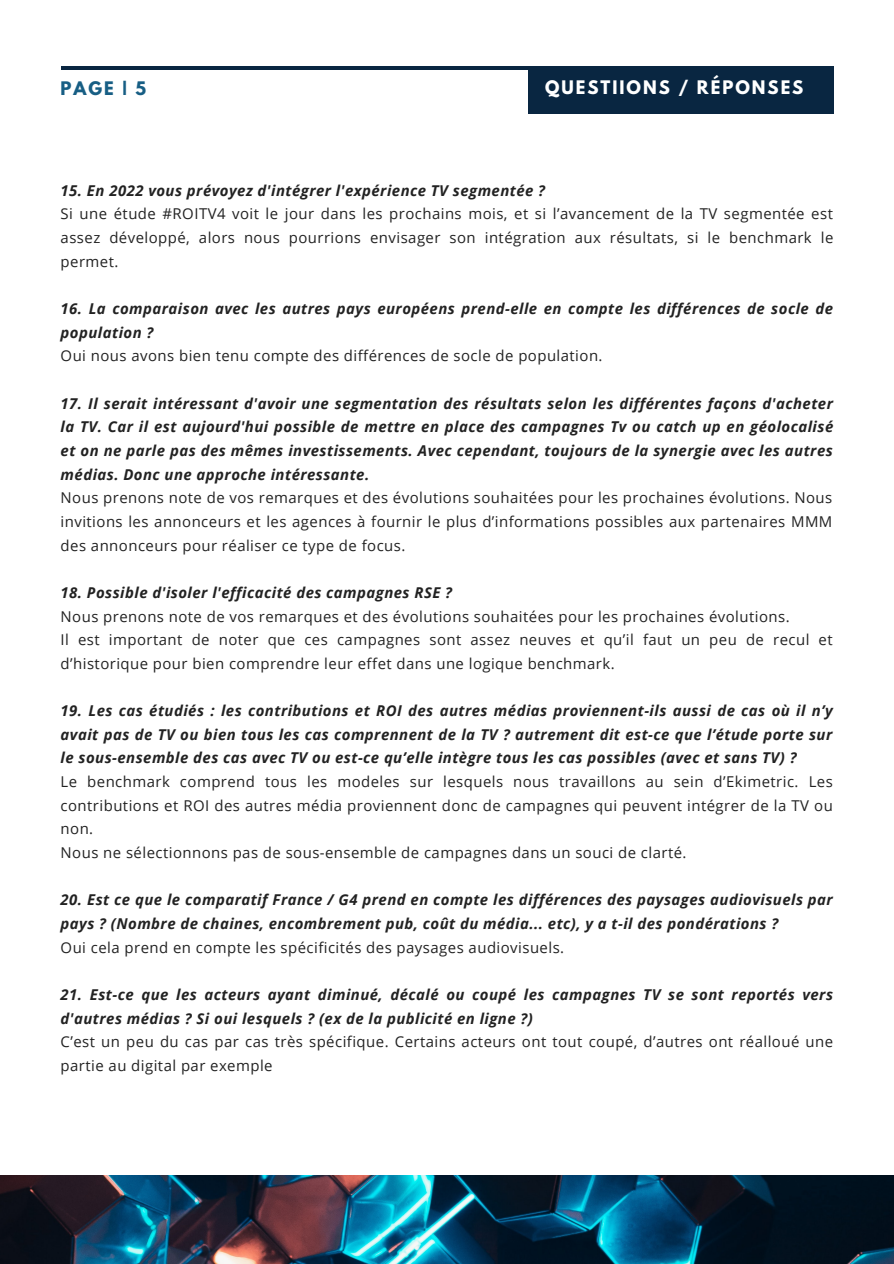
<style>
.page{position:relative;width:894px;height:1264px;background:#fff}
.page>*{position:absolute;margin:0;border:0;box-sizing:border-box;transform-origin:0 0}
.t1{font:700 16.5px "League Spartan";letter-spacing:.12em;color:#fff}
.t2{font:700 16.5px "League Spartan";color:#175e84}
.t3{font:14.85px/23.7px "Open Sans";letter-spacing:.03em;color:#222;text-align:justify}
.t4{font:italic 700 14.85px/23.7px "Open Sans";letter-spacing:.03em;color:#222}
</style>
<div class="page">
<hr style="left:61px;top:66px;width:771px;height:4px;background:#092641">
<div style="left:528px;top:66px;width:305px;height:48px;background:#092641"></div>
<img style="left:0;top:1175px;width:893px;height:88px">
<p class="t2" style="left:61px;top:80px;width:87px">PAGE | 5</p>
<p class="t1" style="left:545px;top:79px;width:259px">QUESTIIONS / RÉPONSES</p>
<p class="t4" style="left:61px;top:178px;width:486px">15. En 2022 vous prévoyez d'intégrer l'expérience TV segmentée ?</p>
<p class="t3" style="left:61px;top:202px;width:774px">Si une étude #ROITV4 voit le jour dans les prochains mois, et si l’avancement de la TV segmentée est assez développé, alors nous pourrions envisager son intégration aux résultats, si le benchmark le permet.</p>
<p class="t4" style="left:61px;top:296px;width:773px">16. La comparaison avec les autres pays européens prend-elle en compte les différences de socle de population ?</p>
<p class="t3" style="left:61px;top:344px;width:543px">Oui nous avons bien tenu compte des différences de socle de population.</p>
<p class="t4" style="left:61px;top:391px;width:774px;text-align:justify">17. Il serait intéressant d'avoir une segmentation des résultats selon les différentes façons d'acheter la TV. Car il est aujourd'hui possible de mettre en place des campagnes Tv ou catch up en géolocalisé et on ne parle pas des mêmes investissements. Avec cependant, toujours de la synergie avec les autres médias. Donc une approche intéressante.</p>
<p class="t3" style="left:61px;top:485px;width:773px">Nous prenons note de vos remarques et des évolutions souhaitées pour les prochaines évolutions. Nous invitions les annonceurs et les agences à fournir le plus d’informations possibles aux partenaires MMM des annonceurs pour réaliser ce type de focus.</p>
<p class="t4" style="left:61px;top:580px;width:393px">18. Possible d'isoler l'efficacité des campagnes RSE ?</p>
<p class="t3" style="left:61px;top:604px;width:730px">Nous prenons note de vos remarques et des évolutions souhaitées pour les prochaines évolutions.</p>
<p class="t3" style="left:61px;top:627px;width:773px">Il est important de noter que ces campagnes sont assez neuves et qu’il faut un peu de recul et d’historique pour bien comprendre leur effet dans une logique benchmark.</p>
<p class="t4" style="left:61px;top:698px;width:773px;text-align:justify">19. Les cas étudiés : les contributions et ROI des autres médias proviennent-ils aussi de cas où il n’y avait pas de TV ou bien tous les cas comprennent de la TV ? autrement dit est-ce que l’étude porte sur le sous-ensemble des cas avec TV ou est-ce qu’elle intègre tous les cas possibles (avec et sans TV) ?</p>
<p class="t3" style="left:61px;top:769px;width:773px">Le benchmark comprend tous les modeles sur lesquels nous travaillons au sein d’Ekimetric. Les contributions et ROI des autres média proviennent donc de campagnes qui peuvent intégrer de la TV ou non.</p>
<p class="t3" style="left:61px;top:840px;width:627px">Nous ne sélectionnons pas de sous-ensemble de campagnes dans un souci de clarté.</p>
<p class="t4" style="left:61px;top:887px;width:773px">20. Est ce que le comparatif France / G4 prend en compte les différences des paysages audiovisuels par pays ? (Nombre de chaines, encombrement pub, coût du média... etc), y a t-il des pondérations ?</p>
<p class="t3" style="left:61px;top:935px;width:505px">Oui cela prend en compte les spécificités des paysages audiovisuels.</p>
<p class="t4" style="left:61px;top:982px;width:773px">21. Est-ce que les acteurs ayant diminué, décalé ou coupé les campagnes TV se sont reportés vers d'autres médias ? Si oui lesquels ? (ex de la publicité en ligne ?)</p>
<p class="t3" style="left:61px;top:1029px;width:773px">C’est un peu du cas par cas très spécifique. Certains acteurs ont tout coupé, d’autres ont réalloué une partie au digital par exemple</p>
</div>
